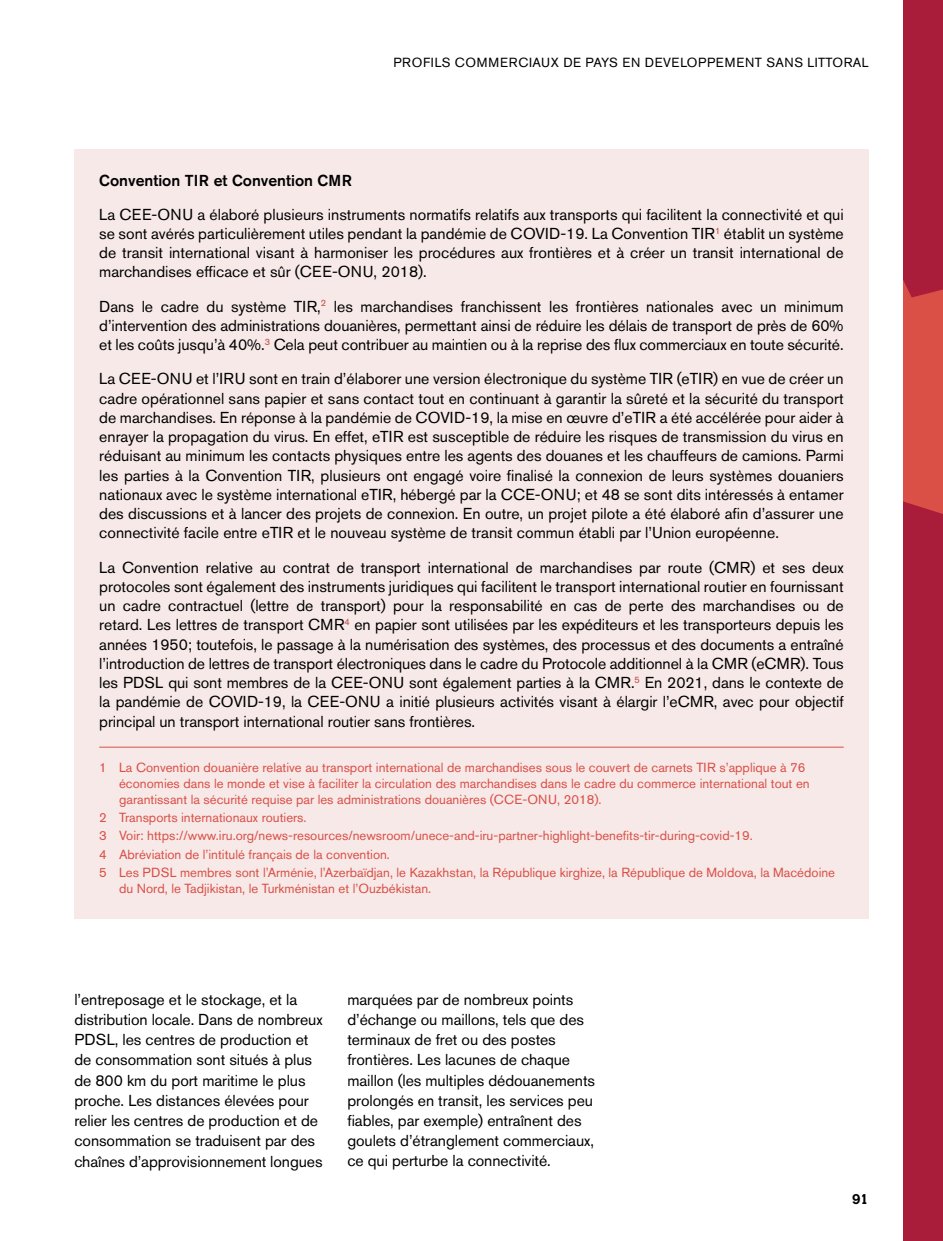
<style>
.page{position:relative;width:943px;height:1241px;background:#fff}
.page>*{position:absolute;margin:0;border:0;box-sizing:border-box;transform-origin:0 0}
.t1{font:15.75px/19.2px "Akzidenz Grotesk BE";letter-spacing:-.005em;color:#000;text-align:justify}
.t2{font:500 15.75px "Akzidenz Grotesk BE";color:#000}
.t3{font:700 14px "Calvert MT Std";color:#000}
.t4{font:13.12px/18.2px "Akzidenz Grotesk BE";color:#da4f46}
.t5{font:13.12px "Akzidenz Grotesk BE";letter-spacing:.05em;color:#000}
</style>
<div class="page">
<div style="left:74px;top:149px;width:794px;height:769px;background:#f6e9e8"></div>
<hr style="left:99px;top:746px;width:744px;height:1px;background:#da4f46">
<div style="left:903px;top:0;width:40px;height:1240px;background:#a91c3a"></div>
<svg style="left:903px;top:280px;width:40px;height:234px;background:#d64a45"></svg>
<p class="t5" style="left:393px;top:55px;width:476px">PROFILS COMMERCIAUX DE PAYS EN DEVELOPPEMENT SANS LITTORAL</p>
<p class="t2" style="left:99px;top:170px;width:254px">Convention TIR et Convention CMR</p>
<p class="t1" style="left:99px;top:204px;width:746px">La CEE-ONU a élaboré plusieurs instruments normatifs relatifs aux transports qui facilitent la connectivité et qui se sont avérés particulièrement utiles pendant la pandémie de COVID-19. La Convention TIR<sup>1</sup> établit un système de transit international visant à harmoniser les procédures aux frontières et à créer un transit international de marchandises efficace et sûr (CEE-ONU, 2018).</p>
<p class="t1" style="left:99px;top:296px;width:746px">Dans le cadre du système TIR,<sup>2</sup> les marchandises franchissent les frontières nationales avec un minimum d’intervention des administrations douanières, permettant ainsi de réduire les délais de transport de près de 60% et les coûts jusqu’à 40%.<sup>3</sup> Cela peut contribuer au maintien ou à la reprise des flux commerciaux en toute sécurité.</p>
<p class="t1" style="left:99px;top:369px;width:746px">La CEE-ONU et l’IRU sont en train d’élaborer une version électronique du système TIR (eTIR) en vue de créer un cadre opérationnel sans papier et sans contact tout en continuant à garantir la sûreté et la sécurité du transport de marchandises. En réponse à la pandémie de COVID-19, la mise en œuvre d’eTIR a été accélérée pour aider à enrayer la propagation du virus. En effet, eTIR est susceptible de réduire les risques de transmission du virus en réduisant au minimum les contacts physiques entre les agents des douanes et les chauffeurs de camions. Parmi les parties à la Convention TIR, plusieurs ont engagé voire finalisé la connexion de leurs systèmes douaniers nationaux avec le système international eTIR, hébergé par la CCE-ONU; et 48 se sont dits intéressés à entamer des discussions et à lancer des projets de connexion. En outre, un projet pilote a été élaboré afin d’assurer une connectivité facile entre eTIR et le nouveau système de transit commun établi par l’Union européenne.</p>
<p class="t1" style="left:99px;top:557px;width:746px">La Convention relative au contrat de transport international de marchandises par route (CMR) et ses deux protocoles sont également des instruments juridiques qui facilitent le transport international routier en fournissant un cadre contractuel (lettre de transport) pour la responsabilité en cas de perte des marchandises ou de retard. Les lettres de transport CMR<sup>4</sup> en papier sont utilisées par les expéditeurs et les transporteurs depuis les années 1950; toutefois, le passage à la numérisation des systèmes, des processus et des documents a entraîné l’introduction de lettres de transport électroniques dans le cadre du Protocole additionnel à la CMR (eCMR). Tous les PDSL qui sont membres de la CEE-ONU sont également parties à la CMR.<sup>5</sup> En 2021, dans le contexte de la pandémie de COVID-19, la CEE-ONU a initié plusieurs activités visant à élargir l’eCMR, avec pour objectif principal un transport international routier sans frontières.</p>
<p class="t4" style="left:119px;top:759px;width:692px;line-height:15.8px;text-indent:-20px">1 La Convention douanière relative au transport international de marchandises sous le couvert de carnets TIR s’applique à 76 économies dans le monde et vise à faciliter la circulation des marchandises dans le cadre du commerce international tout en garantissant la sécurité requise par les administrations douanières (CCE-ONU, 2018).</p>
<p class="t4" style="left:99px;top:808px;width:737px">2 Transports internationaux routiers.<br>3 Voir: https://www.iru.org/news-resources/newsroom/unece-and-iru-partner-highlight-benefits-tir-during-covid-19.<br>4 Abréviation de l’intitulé français de la convention.<br>5 Les PDSL membres sont l’Arménie, l’Azerbaïdjan, le Kazakhstan, la République kirghize, la République de Moldova, la Macédoine</p>
<p class="t4" style="left:119px;top:878px;width:314px">du Nord, le Tadjikistan, le Turkménistan et l’Ouzbékistan.</p>
<p class="t1" style="left:74px;top:988px;width:250px;line-height:20.3px;text-align:left">l’entreposage et le stockage, et la distribution locale. Dans de nombreux PDSL, les centres de production et de consommation sont situés à plus de 800 km du port maritime le plus proche. Les distances élevées pour relier les centres de production et de consommation se traduisent par des chaînes d’approvisionnement longues</p>
<p class="t1" style="left:347px;top:988px;width:249px;line-height:20.3px;text-align:left">marquées par de nombreux points d’échange ou maillons, tels que des terminaux de fret ou des postes frontières. Les lacunes de chaque maillon (les multiples dédouanements prolongés en transit, les services peu fiables, par exemple) entraînent des goulets d’étranglement commerciaux, ce qui perturbe la connectivité.</p>
<p class="t3" style="left:852px;top:1189px;width:18px">91</p>
</div>
